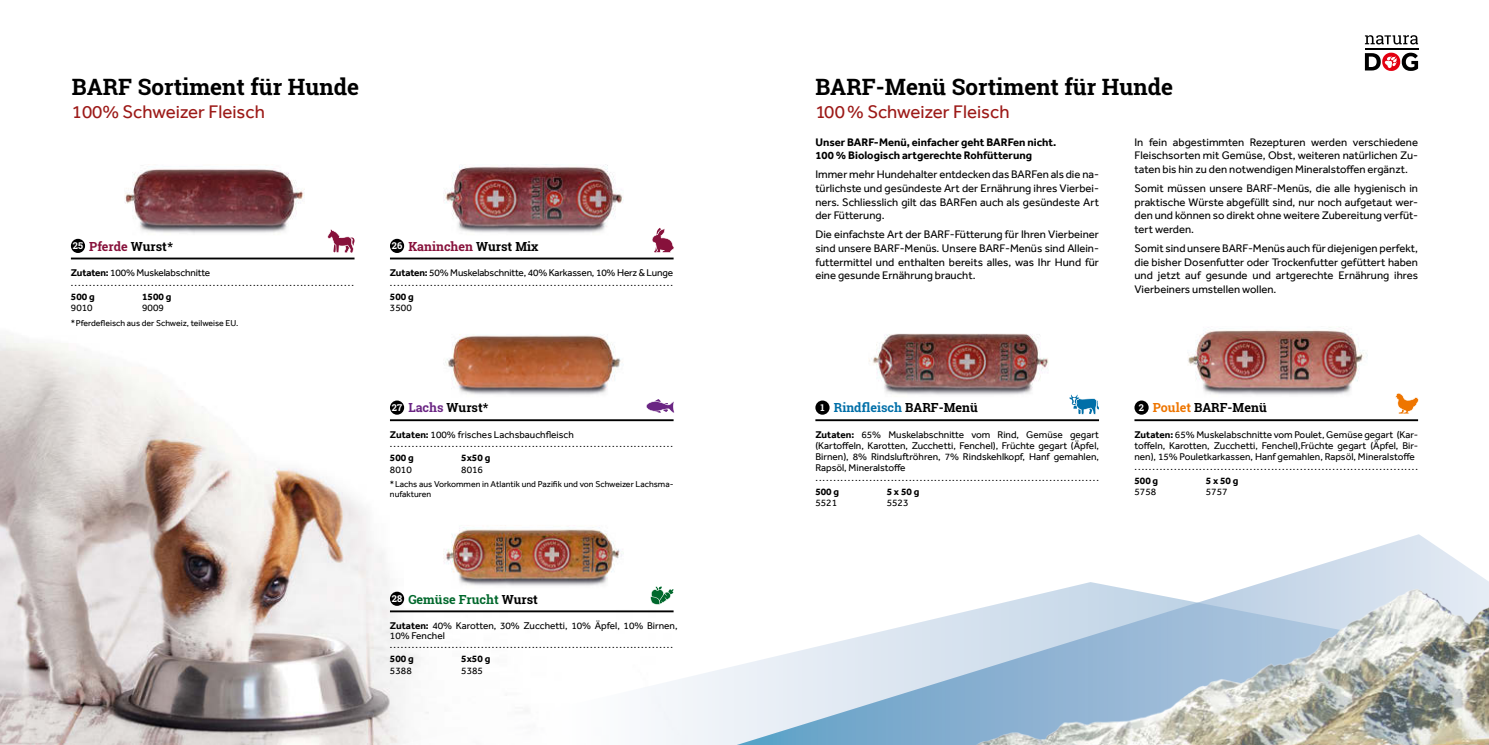
<style>
.page{position:relative;width:1489px;height:745px;background:#fff}
.page>*{position:absolute;margin:0;border:0;box-sizing:border-box;transform-origin:0 0}
.t1{font:700 22.5px "Roboto Slab";color:#000}
.t2{font:18.75px "Effra";color:#9c1917}
.t3{font:700 12.5px "Roboto Slab";color:#87113b}
.t4{font:700 12.5px "Roboto Slab";color:#000}
.t5{font:700 12.5px "Roboto Slab";color:#006fa8}
.t6{font:700 12.5px "Roboto Slab";color:#00682c}
.t7{font:11.25px/13.8px "Effra";color:#000;text-align:justify}
.t8{font:700 11.25px/13.8px "Effra";color:#000}
.t9{font:10px/11.2px "Effra";color:#000}
.t10{font:700 10px "Effra";color:#000}
.t11{font:700 9.38px "Roboto Slab";color:#fff}
.t12{font:8.75px/10px "Effra";color:#000}
.s1{color:#000}
.s2{font-weight:700}
.s3{color:#6a2583}
.s4{color:#ee7500}
</style>
<div class="page">
<img style="left:0;top:164px;width:675px;height:580px">
<img style="left:404px;top:165px;width:255px;height:89px">
<img style="left:85px;top:165px;width:255px;height:89px">
<svg style="left:354px;top:581px;width:348px;height:163px"></svg>
<hr style="left:71px;top:257px;width:283px;height:2px;background:#000">
<div style="left:71px;top:239px;width:14px;height:14px;background:#000;border-radius:50%"></div>
<hr style="left:390px;top:257px;width:283px;height:2px;background:#000">
<div style="left:390px;top:239px;width:14px;height:14px;background:#000;border-radius:50%"></div>
<svg style="left:327px;top:229px;width:28px;height:24px"></svg>
<svg style="left:651px;top:228px;width:23px;height:25px"></svg>
<img style="left:404px;top:517px;width:255px;height:90px">
<hr style="left:390px;top:610px;width:283px;height:2px;background:#000">
<div style="left:390px;top:591px;width:14px;height:14px;background:#000;border-radius:50%"></div>
<svg style="left:650px;top:585px;width:23px;height:19px"></svg>
<svg style="left:1364px;top:35px;width:53px;height:9px"></svg>
<hr style="left:1364px;top:48px;width:53px;height:1px;background:#000">
<svg style="left:1364px;top:53px;width:53px;height:18px"></svg>
<svg style="left:702px;top:534px;width:724px;height:210px"></svg>
<img style="left:404px;top:326px;width:255px;height:90px">
<hr style="left:390px;top:419px;width:283px;height:2px;background:#000">
<div style="left:390px;top:400px;width:14px;height:14px;background:#000;border-radius:50%"></div>
<svg style="left:646px;top:399px;width:28px;height:14px"></svg>
<img style="left:711px;top:539px;width:777px;height:205px">
<img style="left:1148px;top:327px;width:220px;height:83px">
<img style="left:829px;top:333px;width:255px;height:82px">
<hr style="left:1134px;top:419px;width:283px;height:2px;background:#000">
<div style="left:1134px;top:400px;width:14px;height:14px;background:#000;border-radius:50%"></div>
<hr style="left:815px;top:419px;width:283px;height:2px;background:#000">
<div style="left:815px;top:400px;width:14px;height:14px;background:#000;border-radius:50%"></div>
<svg style="left:1069px;top:394px;width:30px;height:20px"></svg>
<svg style="left:1395px;top:393px;width:23px;height:21px"></svg>
<h1 class="t1" style="left:72px;top:71px;width:289px">BARF Sortiment für Hunde</h1>
<h2 class="t2" style="left:72px;top:101px;width:194px">100% Schweizer Fleisch</h2>
<p class="t3" style="left:89px;top:237px;width:85px">Pferde <span class="s1">Wurst*</span></p>
<p class="t9" style="left:71px;top:267px;width:284px;line-height:9.6px"><span class="s2">Zutaten:</span> 100% Muskelabschnitte ..............................................................................</p>
<p class="t10" style="left:71px;top:290px;width:25px">500 g</p>
<p class="t10" style="left:142px;top:290px;width:31px">1500 g</p>
<p class="t9" style="left:71px;top:301px;width:23px">9010</p>
<p class="t9" style="left:142px;top:301px;width:23px">9009</p>
<p class="t11" style="left:73px;top:239px;width:12px">25</p>
<p class="t3" style="left:408px;top:237px;width:131px">Kaninchen <span class="s1">Wurst Mix</span></p>
<p class="t9" style="left:390px;top:267px;width:285px;line-height:9.6px"><span class="s2">Zutaten:</span> 50% Muskelabschnitte, 40% Karkassen, 10% Herz &amp; Lunge ..............................................................................</p>
<p class="t10" style="left:390px;top:290px;width:25px">500 g</p>
<p class="t9" style="left:390px;top:301px;width:23px">3500</p>
<p class="t11" style="left:392px;top:239px;width:12px">26</p>
<p class="t12" style="left:71px;top:317px;width:169px">* Pferdefleisch aus der Schweiz, teilweise EU.</p>
<p class="t4" style="left:408px;top:399px;width:82px"><span class="s3">Lachs</span> Wurst*</p>
<p class="t9" style="left:390px;top:429px;width:284px;line-height:9.6px"><span class="s2">Zutaten:</span> 100% frisches Lachsbauchfleisch ..............................................................................</p>
<p class="t10" style="left:390px;top:451px;width:25px">500 g</p>
<p class="t10" style="left:461px;top:451px;width:31px">5x50 g</p>
<p class="t9" style="left:390px;top:463px;width:23px">8010</p>
<p class="t9" style="left:461px;top:463px;width:23px">8016</p>
<p class="t11" style="left:392px;top:401px;width:12px">27</p>
<p class="t12" style="left:390px;top:478px;width:285px">* Lachs aus Vorkommen in Atlantik und Pazifik und von Schweizer Lachsma&shy;nufakturen</p>
<p class="t6" style="left:408px;top:590px;width:131px">Gemüse Frucht <span class="s1">Wurst</span></p>
<p class="t9" style="left:390px;top:620px;width:289px;line-height:9.8px"><span class="s2">Zutaten:</span> 40% Karotten, 30% Zucchetti, 10% Äpfel, 10% Birnen,<br>10% Fenchel ..............................................................................</p>
<p class="t10" style="left:390px;top:652px;width:25px">500 g</p>
<p class="t10" style="left:461px;top:652px;width:31px">5x50 g</p>
<p class="t9" style="left:390px;top:664px;width:23px">5388</p>
<p class="t9" style="left:461px;top:664px;width:23px">5385</p>
<p class="t11" style="left:392px;top:592px;width:12px">28</p>
<h1 class="t1" style="left:815px;top:71px;width:359px">BARF-Menü Sortiment für Hunde</h1>
<h2 class="t2" style="left:815px;top:101px;width:196px">100 % Schweizer Fleisch</h2>
<p class="t8" style="left:815px;top:135px;width:242px">Unser BARF-Menü, einfacher geht BARFen nicht.<br>100 % Biologisch artgerechte Rohfütterung</p>
<p class="t7" style="left:815px;top:167px;width:285px">Immer mehr Hundehalter entdecken das BARFen als die na&shy;türlichste und gesündeste Art der Ernährung ihres Vierbei&shy;ners. Schliesslich gilt das BARFen auch als gesündeste Art der Fütterung.</p>
<p class="t7" style="left:815px;top:227px;width:285px">Die einfachste Art der BARF-Fütterung für Ihren Vierbeiner sind unsere BARF-Menüs. Unsere BARF-Menüs sind Allein&shy;futtermittel und enthalten bereits alles, was Ihr Hund für eine gesunde Ernährung braucht.</p>
<p class="t7" style="left:1134px;top:135px;width:285px">In fein abgestimmten Rezepturen werden verschiedene Fleischsorten mit Gemüse, Obst, weiteren natürlichen Zu&shy;taten bis hin zu den notwendigen Mineralstoffen ergänzt.</p>
<p class="t7" style="left:1134px;top:181px;width:285px">Somit müssen unsere BARF-Menüs, die alle hygienisch in praktische Würste abgefüllt sind, nur noch aufgetaut wer&shy;den und können so direkt ohne weitere Zubereitung verfüt&shy;tert werden.</p>
<p class="t7" style="left:1134px;top:241px;width:285px">Somit sind unsere BARF-Menüs auch für diejenigen perfekt, die bisher Dosenfutter oder Trockenfutter gefüttert haben und jetzt auf gesunde und artgerechte Ernährung ihres Vierbeiners umstellen wollen.</p>
<p class="t5" style="left:833px;top:399px;width:146px">Rindfleisch <span class="s1">BARF-Menü</span></p>
<p class="t11" style="left:1138px;top:401px;width:7px">2</p>
<p class="t9" style="left:815px;top:428px;width:285px;text-align:justify"><span class="s2">Zutaten:</span> 65% Muskelabschnitte vom Rind, Gemüse gegart (Kartoffeln, Karotten, Zucchetti, Fenchel), Früchte gegart (Äpfel, Birnen), 8% Rindsluftröhren, 7% Rindskehlkopf, Hanf gemahlen, Rapsöl, Mineralstoffe</p>
<p class="t9" style="left:815px;top:471px;width:285px">...............................................................................</p>
<p class="t10" style="left:815px;top:485px;width:25px">500 g</p>
<p class="t10" style="left:886px;top:485px;width:34px">5 x 50 g</p>
<p class="t9" style="left:815px;top:497px;width:23px">5521</p>
<p class="t9" style="left:886px;top:497px;width:23px">5523</p>
<p class="t4" style="left:1152px;top:399px;width:115px"><span class="s4">Poulet</span> BARF-Menü</p>
<p class="t9" style="left:1134px;top:428px;width:285px;text-align:justify"><span class="s2">Zutaten:</span> 65% Muskelabschnitte vom Poulet, Gemüse gegart (Kar&shy;toffeln, Karotten, Zucchetti, Fenchel),Früchte gegart (Äpfel, Bir&shy;nen), 15% Pouletkarkassen, Hanf gemahlen, Rapsöl, Mineralstoffe</p>
<p class="t9" style="left:1134px;top:460px;width:285px">...............................................................................</p>
<p class="t10" style="left:1134px;top:474px;width:25px">500 g</p>
<p class="t10" style="left:1205px;top:474px;width:34px">5 x 50 g</p>
<p class="t9" style="left:1134px;top:485px;width:23px">5758</p>
<p class="t9" style="left:1205px;top:485px;width:23px">5757</p>
<p class="t11" style="left:820px;top:401px;width:6px">1</p>
</div>
